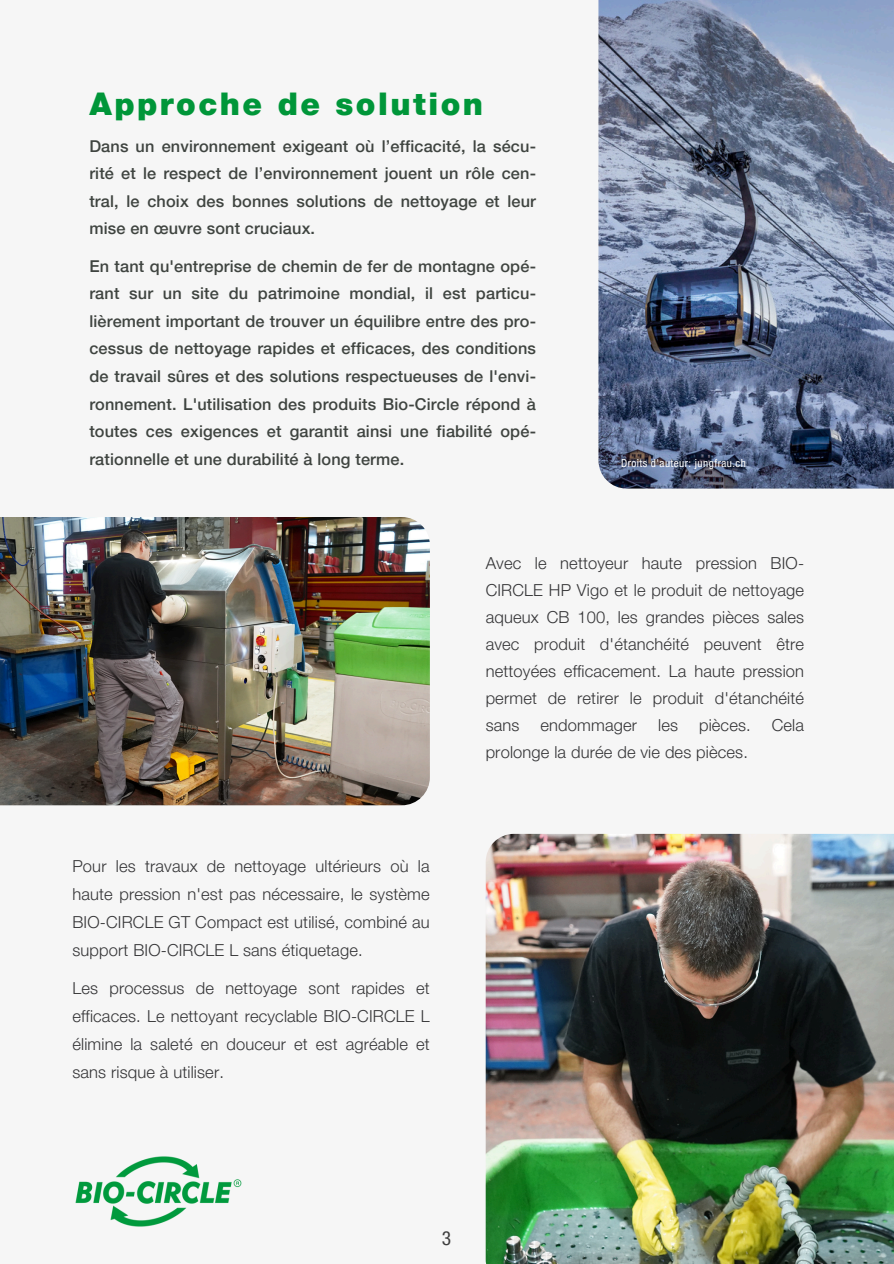
<style>
.page{position:relative;width:894px;height:1264px;background:#fff}
.page>*{position:absolute;margin:0;border:0;box-sizing:border-box;transform-origin:0 0}
.t1{font:900 31.2px "Helvetica Neue LTW1 G";letter-spacing:.08em;color:#009639}
.t2{font:condensed 19.5px "Helvetica Neue LTW1 G";color:#3d3d3d}
.t3{font:300 16.5px/28px "Helvetica Neue LTW1 G";letter-spacing:.01em;color:#353537;text-align:justify}
.t4{font:500 16.35px/27.6px "Helvetica Neue LTW1 G";letter-spacing:.01em;color:#3f4440;text-align:justify}
.t5{font:condensed 11.1px "Helvetica Neue LTW1 G";letter-spacing:.04em;color:#fff}
</style>
<div class="page">
<div style="left:0;top:0;width:893px;height:1263px;background:#f6f6f6"></div>
<img style="left:0;top:517px;width:430px;height:288px">
<img style="left:485px;top:833px;width:408px;height:430px">
<img style="left:75px;top:1156px;width:167px;height:71px">
<img style="left:598px;top:0;width:295px;height:488px">
<h3 class="t1" style="left:89px;top:92px;width:395px">Approche de solution</h3>
<p class="t4" style="left:89px;top:134px;width:448px">Dans un environnement exigeant où l’efficacité, la sécu&shy;rité et le respect de l’environnement jouent un rôle cen&shy;tral, le choix des bonnes solutions de nettoyage et leur mise en œuvre sont cruciaux.</p>
<h4 class="t4" style="left:89px;top:254px;width:448px">En tant qu'entreprise de chemin de fer de montagne opé&shy;rant sur un site du patrimoine mondial, il est particu&shy;lièrement important de trouver un équilibre entre des pro&shy;cessus de nettoyage rapides et efficaces, des conditions de travail sûres et des solutions respectueuses de l'envi&shy;ronnement. L'utilisation des produits Bio-Circle répond à toutes ces exigences et garantit ainsi une fiabilité opé&shy;rationnelle et une durabilité à long terme.</h4>
<h4 class="t5" style="left:621px;top:459px;width:126px">Droits d'auteur: jungfrau.ch</h4>
<h1 class="t3" style="left:72px;top:854px;width:358px">Pour les travaux de nettoyage ultérieurs où la haute pression n'est pas nécessaire, le système BIO-CIRCLE GT Compact est utilisé, combiné au support BIO-CIRCLE L sans étiquetage.</h1>
<h3 class="t3" style="left:72px;top:976px;width:358px">Les processus de nettoyage sont rapides et efficaces. Le nettoyant recyclable BIO-CIRCLE L élimine la saleté en douceur et est agréable et sans risque à utiliser.</h3>
<h4 class="t3" style="left:485px;top:552px;width:320px;line-height:27px">Avec le nettoyeur haute pression BIO-CIRCLE HP Vigo et le produit de nettoyage aqueux CB 100, les grandes pièces sales avec produit d'étanchéité peuvent être nettoyées efficacement. La haute pression permet de retirer le produit d'étanchéité sans</h4>
<h4 class="t3" style="left:540px;top:713px;width:98px">endommager</h4>
<h4 class="t3" style="left:658px;top:713px;width:21px">les</h4>
<h4 class="t3" style="left:698px;top:713px;width:53px">pièces.</h4>
<h4 class="t3" style="left:771px;top:713px;width:34px">Cela</h4>
<h4 class="t3" style="left:485px;top:740px;width:264px">prolonge la durée de vie des pièces.</h4>
<p class="t2" style="left:441px;top:1230px;width:11px">3</p>
</div>
